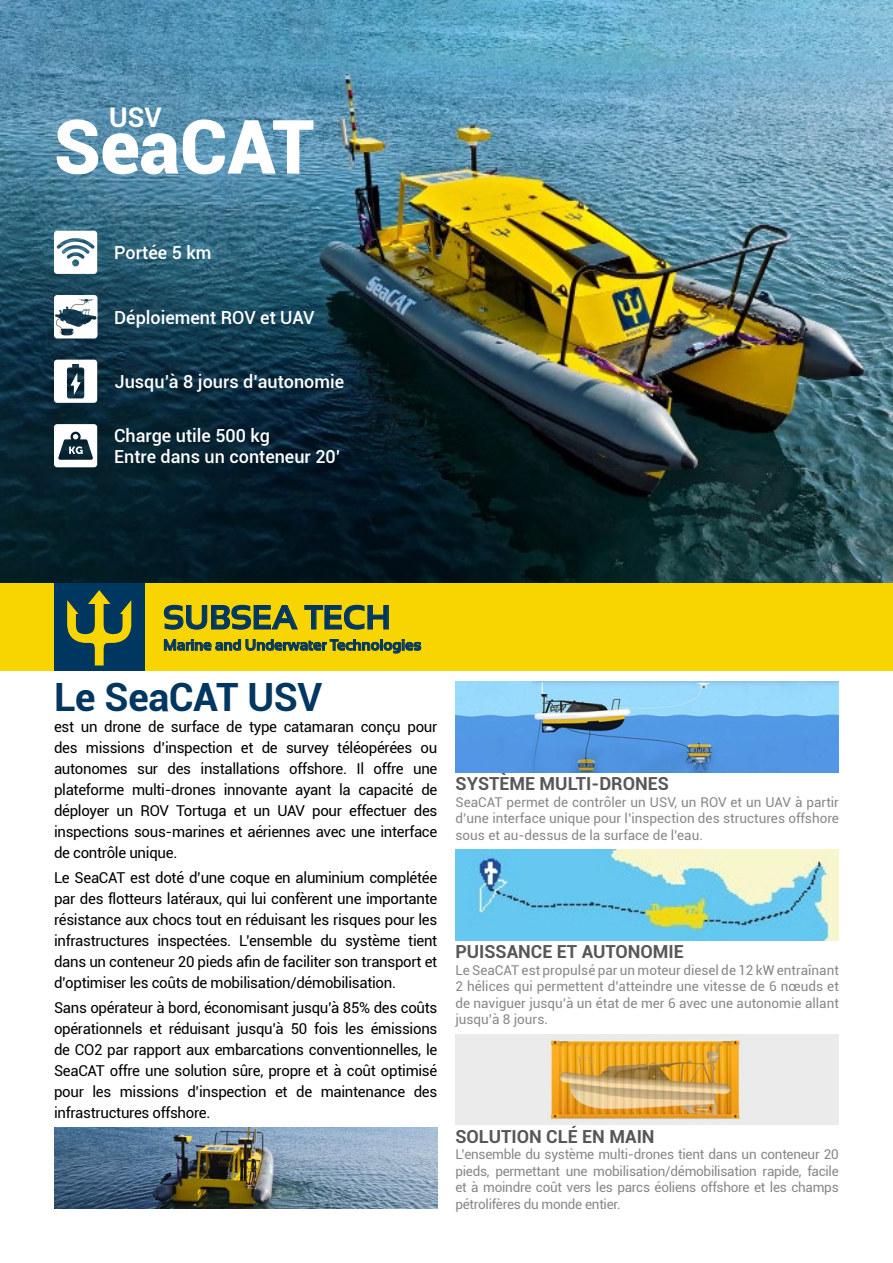
<style>
.page{position:relative;width:893px;height:1263px;background:#fff}
.page>*{position:absolute;margin:0;border:0;box-sizing:border-box;transform-origin:0 0}
.t1{font:900 75px "Roboto";color:#fff}
.t2{font:700 39px "Roboto";letter-spacing:-.01em;color:#003761}
.t3{font:700 33.45px "ST Sansation";color:#003761}
.t4{font:700 27px "Roboto";color:#fff}
.t5{font:500 18px/21.6px "Roboto";color:#fff}
.t6{font:700 18px "Roboto";color:#575756}
.t7{font:700 15.3px "ST Sansation";color:#003761}
.t8{font:15px/21px "Roboto";letter-spacing:-.02em;color:#000;text-align:justify}
.t9{font:13.5px/16.5px "Roboto";color:#878787;text-align:justify}
</style>
<div class="page">
<img style="left:0;top:0;width:893px;height:583px">
<div style="left:0;top:583px;width:893px;height:88px;background:#f9d500"></div>
<svg style="left:164px;top:639px;width:257px;height:14px"></svg>
<svg style="left:163px;top:604px;width:226px;height:26px"></svg>
<div style="left:54px;top:583px;width:90px;height:88px;background:#003761"></div>
<svg style="left:67px;top:590px;width:64px;height:75px"></svg>
<svg style="left:54px;top:231px;width:43px;height:43px"></svg>
<svg style="left:54px;top:295px;width:43px;height:43px"></svg>
<svg style="left:54px;top:424px;width:43px;height:43px"></svg>
<svg style="left:54px;top:360px;width:43px;height:43px"></svg>
<img style="left:456px;top:682px;width:383px;height:90px">
<img style="left:455px;top:850px;width:384px;height:90px">
<img style="left:455px;top:1034px;width:384px;height:91px">
<img style="left:54px;top:1127px;width:383px;height:82px">
<h3 class="t4" style="left:109px;top:99px;width:54px">USV</h3>
<h1 class="t1" style="left:54px;top:94px;width:262px">SeaCAT</h1>
<p class="t5" style="left:114px;top:241px;width:99px">Portée 5 km</p>
<p class="t5" style="left:114px;top:306px;width:202px">Déploiement ROV et UAV</p>
<p class="t5" style="left:115px;top:370px;width:231px">Jusqu’à 8 jours d’autonomie</p>
<p class="t5" style="left:114px;top:424px;width:228px">Charge utile 500 kg<br>Entre dans un conteneur 20’</p>
<h3 class="t3" style="left:163px;top:599px;width:229px">SUBSEA TECH</h3>
<p class="t7" style="left:163px;top:636px;width:259px">Marine and Underwater Technologies</p>
<h2 class="t2" style="left:54px;top:669px;width:270px">Le SeaCAT USV</h2>
<p class="t8" style="left:54px;top:715px;width:385px">est un drone de surface de type catamaran conçu pour des missions d’inspection et de survey téléopérées ou autonomes sur des installations offshore. Il offre une plateforme multi-drones innovante ayant la capacité de déployer un ROV Tortuga et un UAV pour effectuer des inspections sous-marines et aériennes avec une interface de contrôle unique.</p>
<p class="t8" style="left:54px;top:867px;width:385px">Le SeaCAT est doté d’une coque en aluminium complétée par des flotteurs latéraux, qui lui confèrent une importante résistance aux chocs tout en réduisant les risques pour les infrastructures inspectées. L’ensemble du système tient dans un conteneur 20 pieds afin de faciliter son transport et d’optimiser les coûts de mobilisation/démobilisation.</p>
<p class="t8" style="left:54px;top:997px;width:385px">Sans opérateur à bord, économisant jusqu’à 85% des coûts opérationnels et réduisant jusqu’à 50 fois les émissions de CO2 par rapport aux embarcations conventionnelles, le SeaCAT offre une solution sûre, propre et à coût optimisé pour les missions d’inspection et de maintenance des infrastructures offshore.</p>
<p class="t6" style="left:456px;top:771px;width:215px">SYSTÈME MULTI-DRONES</p>
<p class="t9" style="left:456px;top:793px;width:385px">SeaCAT permet de contrôler un USV, un ROV et un UAV à partir d’une interface unique pour l’inspection des structures offshore sous et au-dessus de la surface de l’eau.</p>
<p class="t6" style="left:455px;top:939px;width:230px">PUISSANCE ET AUTONOMIE</p>
<p class="t9" style="left:455px;top:961px;width:385px">Le SeaCAT est propulsé par un moteur diesel de 12 kW entraînant 2 hélices qui permettent d’atteindre une vitesse de 6 nœuds et de naviguer jusqu’à un état de mer 6 avec une autonomie allant jusqu’à 8 jours.</p>
<p class="t6" style="left:455px;top:1124px;width:201px">SOLUTION CLÉ EN MAIN</p>
<p class="t9" style="left:455px;top:1146px;width:385px">L’ensemble du système multi-drones tient dans un conteneur 20 pieds, permettant une mobilisation/démobilisation rapide, facile et à moindre coût vers les parcs éoliens offshore et les champs pétrolifères du monde entier.</p>
</div>
